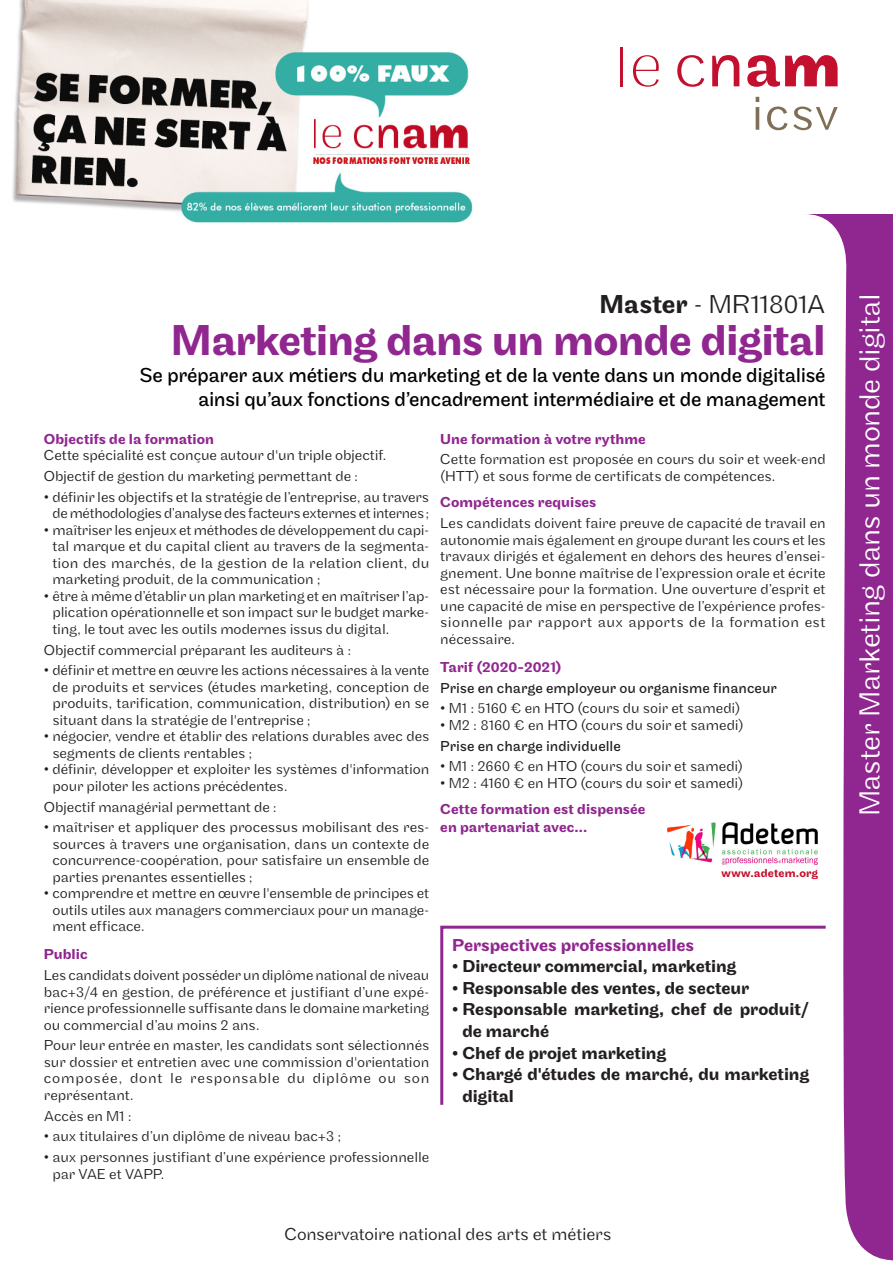
<style>
.page{position:relative;width:893px;height:1263px;background:#fff}
.page>*{position:absolute;margin:0;border:0;box-sizing:border-box;transform-origin:0 0}
.en_tete{font:500 45px "Maple";letter-spacing:-.025em;color:#90268f}
.t1{font:300 30px "Maple";letter-spacing:-.015em;color:#fff}
.en_tete-2{font:300 27px "Maple";letter-spacing:-.015em;color:#231f20}
.en_tete-3{font:21px "Maple";letter-spacing:-.02em;color:#000}
.t2{font:500 18px/21.6px "Maple";letter-spacing:-.005em;color:#231f20}
.Texte_courant{font:300 18px "Maple";letter-spacing:-.01em;color:#231f20}
.t3{font:500 18px "Maple";letter-spacing:-.005em;color:#90268f}
.texte{font:300 15px/16.5px "Maple";letter-spacing:-.005em;color:#231f20;text-align:justify}
.texte-2{font:500 15px "Maple";letter-spacing:.005em;color:#90268f}
.texte-3{font:15px "Maple";color:#231f20}
.Texte_courant-2{font:500 15px "Maple";letter-spacing:.005em;color:#90268f}
.t4{font:500 12px "Maple";letter-spacing:.01em;color:#c3102e}
.s1{font-weight:500}
</style>
<div class="page">
<svg style="left:806px;top:214px;width:87px;height:1047px;fill:#90268f"></svg>
<svg style="left:633px;top:55px;width:26px;height:32px"></svg>
<hr style="left:621px;top:47px;width:2px;height:39px;background:#c3102e">
<svg style="left:677px;top:55px;width:27px;height:32px"></svg>
<svg style="left:712px;top:55px;width:27px;height:31px"></svg>
<svg style="left:747px;top:55px;width:91px;height:32px"></svg>
<svg style="left:756px;top:97px;width:3px;height:5px"></svg>
<hr style="left:756px;top:107px;width:3px;height:23px;background:#806f57">
<svg style="left:767px;top:107px;width:20px;height:23px"></svg>
<svg style="left:793px;top:107px;width:45px;height:23px"></svg>
<div style="left:0;top:293px;width:826px;height:128px;background:#fff"></div>
<svg style="left:440px;top:924px;width:389px;height:184px"></svg>
<img style="left:667px;top:823px;width:151px;height:62px">
<img style="left:12px;top:0;width:461px;height:223px">
<p class="en_tete-2" style="left:599px;top:289px;width:228px"><span class="s1">Master</span> - MR11801A</p>
<p class="en_tete" style="left:171px;top:315px;width:656px">Marketing dans un monde digital</p>
<p class="en_tete-3" style="left:139px;top:364px;width:688px">Se préparer aux métiers du marketing et de la vente dans un monde digitalisé</p>
<p class="en_tete-3" style="left:198px;top:388px;width:629px">ainsi qu’aux fonctions d’encadrement intermédiaire et de management</p>
<p class="texte-2" style="left:440px;top:430px;width:207px">Une formation à votre rythme</p>
<p class="texte" style="left:440px;top:451px;width:387px">Cette formation est proposée en cours du soir et week-end (HTT) et sous forme de certificats de compétences.</p>
<p class="texte-2" style="left:440px;top:494px;width:158px">Compétences requises</p>
<p class="texte" style="left:440px;top:515px;width:387px">Les candidats doivent faire preuve de capacité de travail en autonomie mais également en groupe durant les cours et les travaux dirigés et également en dehors des heures d’ensei&shy;gnement. Une bonne maîtrise de l’expression orale et écrite est nécessaire pour la formation. Une ouverture d’esprit et une capacité de mise en perspective de l’expérience profes&shy;sionnelle par rapport aux apports de la formation est nécessaire.</p>
<p class="texte-2" style="left:440px;top:658px;width:123px">Tarif (2020-2021)</p>
<p class="texte-3" style="left:440px;top:679px;width:338px">Prise en charge employeur ou organisme financeur</p>
<p class="texte" style="left:440px;top:700px;width:301px">• M1 : 5160 € en HTO (cours du soir et samedi)</p>
<p class="texte" style="left:440px;top:717px;width:305px">• M2 : 8160 € en HTO (cours du soir et samedi)</p>
<p class="texte-3" style="left:440px;top:737px;width:182px">Prise en charge individuelle</p>
<p class="texte" style="left:440px;top:758px;width:304px">• M1 : 2660 € en HTO (cours du soir et samedi)</p>
<p class="texte" style="left:440px;top:775px;width:304px">• M2 : 4160 € en HTO (cours du soir et samedi)</p>
<p class="texte-2" style="left:440px;top:801px;width:207px">Cette formation est dispensée</p>
<p class="texte-2" style="left:440px;top:819px;width:148px">en partenariat avec...</p>
<p class="Texte_courant-2" style="left:44px;top:430px;width:172px">Objectifs de la formation</p>
<p class="texte" style="left:44px;top:447px;width:344px">Cette spécialité est conçue autour d'un triple objectif.</p>
<p class="texte" style="left:44px;top:468px;width:316px">Objectif de gestion du marketing permettant de :</p>
<p class="texte" style="left:44px;top:489px;width:387px;text-align:center">• définir les objectifs et la stratégie de l’entreprise, au travers de méthodologies d’analyse des facteurs externes et internes;</p>
<p class="texte" style="left:52px;top:522px;width:378px;text-indent:-9px">• maîtriser les enjeux et méthodes de développement du capi&shy;tal marque et du capital client au travers de la segmenta&shy;tion des marchés, de la gestion de la relation client, du marketing produit, de la communication ;</p>
<p class="texte" style="left:52px;top:588px;width:378px;text-indent:-9px">• être à même d’établir un plan marketing et en maîtriser l’ap&shy;plication opérationnelle et son impact sur le budget marke&shy;ting, le tout avec les outils modernes issus du digital.</p>
<p class="texte" style="left:44px;top:641px;width:309px">Objectif commercial préparant les auditeurs à :</p>
<p class="texte" style="left:52px;top:662px;width:378px;text-indent:-9px">• définir et mettre en œuvre les actions nécessaires à la vente de produits et services (études marketing, conception de produits, tarification, communication, distribution) en se situant dans la stratégie de l'entreprise ;</p>
<p class="texte" style="left:52px;top:728px;width:378px;text-indent:-9px">• négocier, vendre et établir des relations durables avec des segments de clients rentables ;</p>
<p class="texte" style="left:52px;top:761px;width:378px;text-indent:-9px">• définir, développer et exploiter les systèmes d'information pour piloter les actions précédentes.</p>
<p class="texte" style="left:44px;top:798px;width:234px">Objectif managérial permettant de :</p>
<p class="texte" style="left:52px;top:819px;width:378px;text-indent:-9px">• maîtriser et appliquer des processus mobilisant des res&shy;sources à travers une organisation, dans un contexte de concurrence-coopération, pour satisfaire un ensemble de parties prenantes essentielles ;</p>
<p class="texte" style="left:52px;top:885px;width:378px;text-indent:-9px">• comprendre et mettre en œuvre l'ensemble de principes et outils utiles aux managers commerciaux pour un manage&shy;ment efficace.</p>
<p class="texte-2" style="left:44px;top:946px;width:45px">Public</p>
<p class="texte" style="left:44px;top:967px;width:387px">Les candidats doivent posséder un diplôme national de niveau bac+3/4 en gestion, de préférence et justifiant d’une expé&shy;rience professionnelle suffisante dans le domaine marketing ou commercial d’au moins 2 ans.</p>
<p class="texte" style="left:44px;top:1037px;width:387px">Pour leur entrée en master, les candidats sont sélectionnés sur dossier et entretien avec une commission d'orientation composée, dont le responsable du diplôme ou son représentant.</p>
<p class="texte" style="left:44px;top:1107px;width:89px">Accès en M1 :</p>
<p class="texte" style="left:44px;top:1128px;width:299px">• aux titulaires d’un diplôme de niveau bac+3 ;</p>
<p class="texte" style="left:52px;top:1149px;width:378px;text-indent:-9px">• aux personnes justifiant d’une expérience professionnelle par VAE et VAPP.</p>
<p class="t4" style="left:721px;top:866px;width:98px">www.adetem.org</p>
<p class="t3" style="left:452px;top:934px;width:243px">Perspectives professionnelles</p>
<p class="t2" style="left:452px;top:956px;width:286px">• Directeur commercial, marketing</p>
<p class="t2" style="left:452px;top:977px;width:298px">• Responsable des ventes, de secteur</p>
<p class="t2" style="left:462px;top:999px;width:348px;text-indent:-10px">• Responsable marketing, chef de produit/ de marché</p>
<p class="t2" style="left:452px;top:1042px;width:215px">• Chef de projet marketing</p>
<p class="t2" style="left:462px;top:1064px;width:348px;text-indent:-10px">• Chargé d'études de marché, du marketing digital</p>
<p class="Texte_courant" style="left:284px;top:1224px;width:329px">Conservatoire national des arts et métiers</p>
<p class="t1" style="left:852px;top:816px;width:525px;rotate:-90deg">Master Marketing dans un monde digital</p>
</div>
